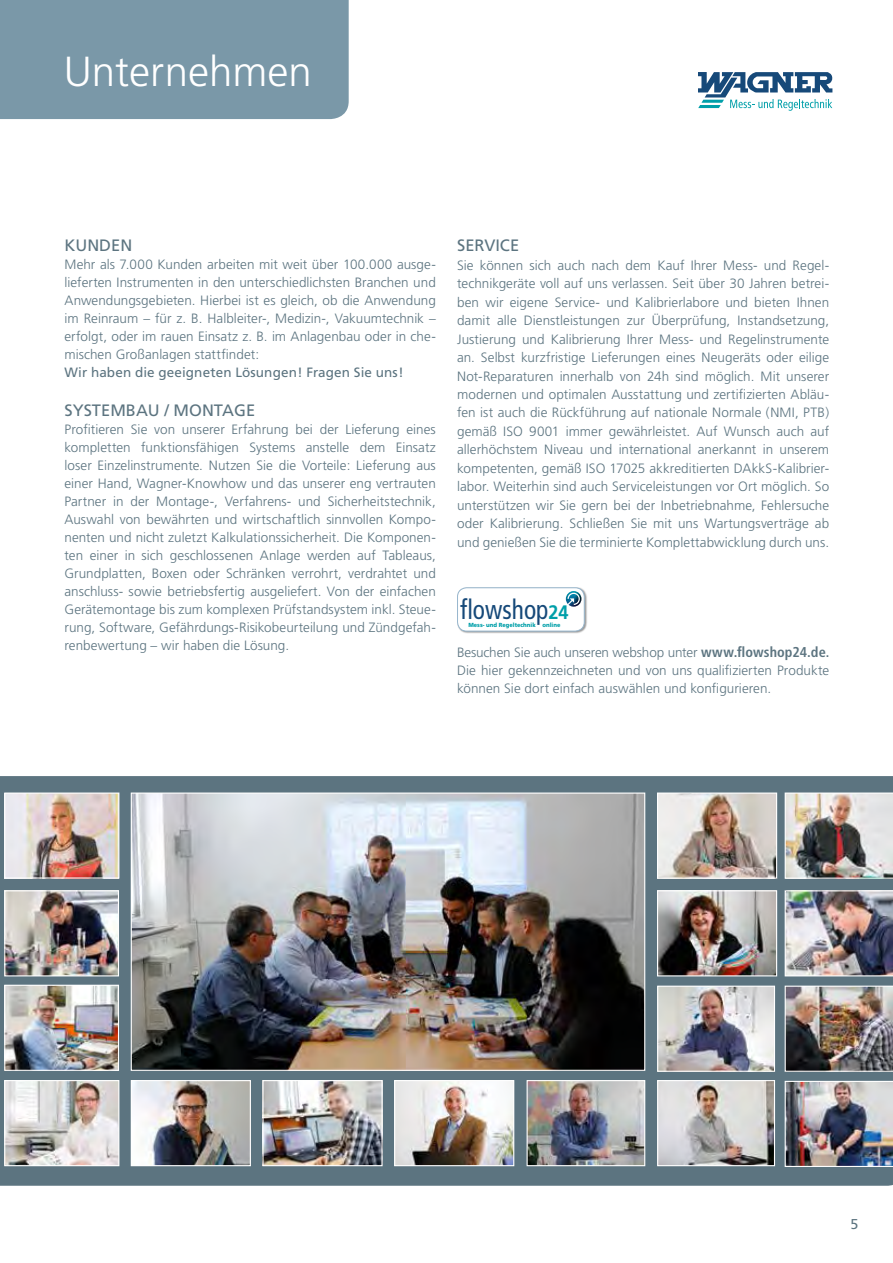
<style>
.page{position:relative;width:893px;height:1263px;background:#fff}
.page>*{position:absolute;margin:0;border:0;box-sizing:border-box;transform-origin:0 0}
.t1{font:300 42px "Frutiger";color:#fff}
.t2{font:condensed 27.3px "Frutiger";color:#164979;scale:.93 1}
.t3{font:16.5px "Frutiger";color:#5c7480}
.t4{font:14.25px "Frutiger";color:#5c7480}
.t5{font:300 13.5px/18px "Frutiger";color:#5c7480;text-align:justify}
.t6{font:13.5px "Frutiger";letter-spacing:.01em;color:#5c7480}
.t7{font:900 5.85px "Frutiger";color:#009fa9;scale:.93 1}
.s1{font-weight:700;font-stretch:normal;font-size:19.5px;color:#009fa9}
.s2{font-weight:700;font-stretch:condensed;font-size:14.25px}
.s3{font-weight:700;font-stretch:condensed}
</style>
<div class="page">
<svg style="left:0;top:776px;width:893px;height:410px;background:#5f7782"></svg>
<img style="left:659px;top:794px;width:116px;height:83px">
<div style="left:657px;top:792px;width:120px;height:87px;border:1px solid #fff"></div>
<img style="left:785px;top:792px;width:108px;height:87px">
<img style="left:6px;top:1082px;width:111px;height:82px">
<div style="left:4px;top:1080px;width:115px;height:86px;border:1px solid #fff"></div>
<img style="left:785px;top:986px;width:108px;height:86px">
<img style="left:133px;top:794px;width:510px;height:275px">
<div style="left:131px;top:792px;width:514px;height:279px;border:1px solid #fff"></div>
<img style="left:785px;top:890px;width:108px;height:86px">
<img style="left:785px;top:1081px;width:108px;height:86px">
<img style="left:6px;top:892px;width:111px;height:82px">
<div style="left:4px;top:890px;width:115px;height:86px;border:1px solid #fff"></div>
<svg style="left:698px;top:72px;width:134px;height:39px"></svg>
<div style="left:0;top:0;width:349px;height:119px;background:#7a98a8"></div>
<div style="left:457px;top:587px;width:130px;height:47px;background:#000;opacity:.4"></div>
<div style="left:457px;top:588px;width:127px;height:43px;background:#fff;border-radius:9px"></div>
<div style="left:457px;top:587px;width:128px;height:44px;border:1px solid #97b6cd;border-radius:9px"></div>
<img style="left:566px;top:591px;width:15px;height:16px">
<svg style="left:567px;top:593px;width:13px;height:12px"></svg>
<img style="left:6px;top:794px;width:111px;height:82px">
<div style="left:4px;top:792px;width:115px;height:86px;border:1px solid #fff"></div>
<img style="left:659px;top:1082px;width:114px;height:82px">
<div style="left:657px;top:1080px;width:118px;height:86px;border:1px solid #fff"></div>
<img style="left:659px;top:988px;width:114px;height:82px">
<div style="left:657px;top:986px;width:118px;height:86px;border:1px solid #fff"></div>
<img style="left:133px;top:1082px;width:116px;height:82px">
<div style="left:131px;top:1080px;width:120px;height:86px;border:1px solid #fff"></div>
<img style="left:396px;top:1082px;width:116px;height:82px">
<div style="left:394px;top:1080px;width:120px;height:86px;border:1px solid #fff"></div>
<img style="left:529px;top:1082px;width:114px;height:82px">
<div style="left:527px;top:1080px;width:118px;height:86px;border:1px solid #fff"></div>
<img style="left:659px;top:892px;width:116px;height:82px">
<div style="left:657px;top:890px;width:120px;height:86px;border:1px solid #fff"></div>
<img style="left:6px;top:987px;width:111px;height:82px">
<div style="left:4px;top:985px;width:115px;height:86px;border:1px solid #fff"></div>
<img style="left:264px;top:1082px;width:117px;height:82px">
<div style="left:262px;top:1080px;width:121px;height:86px;border:1px solid #fff"></div>
<h1 class="t1" style="left:64px;top:48px;width:250px">Unternehmen</h1>
<p class="t3" style="left:64px;top:236px;width:69px">KUNDEN</p>
<p class="t5" style="left:64px;top:256px;width:373px">Mehr als 7.000 Kunden arbeiten mit weit über 100.000 ausge&shy;lieferten Instrumenten in den unterschiedlichsten Branchen und Anwendungsgebieten. Hierbei ist es gleich, ob die Anwendung im Reinraum – für z. B. Halbleiter-, Medizin-, Vakuumtechnik – erfolgt, oder im rauen Einsatz z. B. im Anlagenbau oder in che&shy;mischen Großanlagen stattfindet:</p>
<p class="t6" style="left:64px;top:365px;width:341px">Wir haben die geeigneten Lösungen! Fragen Sie uns!</p>
<p class="t3" style="left:64px;top:401px;width:192px">SYSTEMBAU / MONTAGE</p>
<p class="t5" style="left:64px;top:421px;width:373px">Profitieren Sie von unserer Erfahrung bei der Lieferung eines kompletten funktionsfähigen Systems anstelle dem Einsatz loser Einzelinstrumente. Nutzen Sie die Vorteile: Lieferung aus einer Hand, Wagner-Knowhow und das unserer eng vertrauten Partner in der Montage-, Verfahrens- und Sicherheitstechnik, Auswahl von bewährten und wirtschaftlich sinnvollen Kompo&shy;nenten und nicht zuletzt Kalkulationssicherheit. Die Komponen&shy;ten einer in sich geschlossenen Anlage werden auf Tableaus, Grundplatten, Boxen oder Schränken verrohrt, verdrahtet und anschluss- sowie betriebsfertig ausgeliefert. Von der einfachen Gerätemontage bis zum komplexen Prüfstandsystem inkl. Steue&shy;rung, Software, Gefährdungs-Risikobeurteilung und Zündgefah&shy;renbewertung – wir haben die Lösung.</p>
<p class="t3" style="left:457px;top:236px;width:64px">SERVICE</p>
<p class="t5" style="left:457px;top:256px;width:374px;line-height:18.5px">Sie können sich auch nach dem Kauf Ihrer Mess- und Regel&shy;technikgeräte voll auf uns verlassen. Seit über 30 Jahren betrei&shy;ben wir eigene Service- und Kalibrierlabore und bieten Ihnen damit alle Dienstleistungen zur Überprüfung, Instandsetzung, Justierung und Kalibrierung Ihrer Mess- und Regelinstrumente an. Selbst kurzfristige Lieferungen eines Neugeräts oder eilige Not-Reparaturen innerhalb von 24h sind möglich. Mit unserer modernen und optimalen Ausstattung und zertifizierten Abläu&shy;fen ist auch die Rückführung auf nationale Normale (NMI, PTB) gemäß ISO 9001 immer gewährleistet. Auf Wunsch auch auf allerhöchstem Niveau und international anerkannt in unserem kompetenten, gemäß ISO 17025 akkreditierten DAkkS-Kalibrier&shy;labor. Weiterhin sind auch Serviceleistungen vor Ort möglich. So unterstützen wir Sie gern bei der Inbetriebnahme, Fehlersuche oder Kalibrierung. Schließen Sie mit uns Wartungsverträge ab und genießen Sie die terminierte Komplettabwicklung durch uns.</p>
<h2 class="t2" style="left:460px;top:593px;width:118px">flowshop<span class="s1">24</span></h2>
<p class="t7" style="left:468px;top:621px;width:100px">Mess- und Regeltechnik online</p>
<p class="t5" style="left:457px;top:643px;width:374px">Besuchen Sie auch unseren webshop unter <span class="s2">www.flowshop24.de</span><span class="s3">.<br></span>Die hier gekennzeichneten und von uns qualifizierten Produkte können Sie dort einfach auswählen und konfigurieren.</p>
<p class="t4" style="left:850px;top:1215px;width:9px">5</p>
</div>
